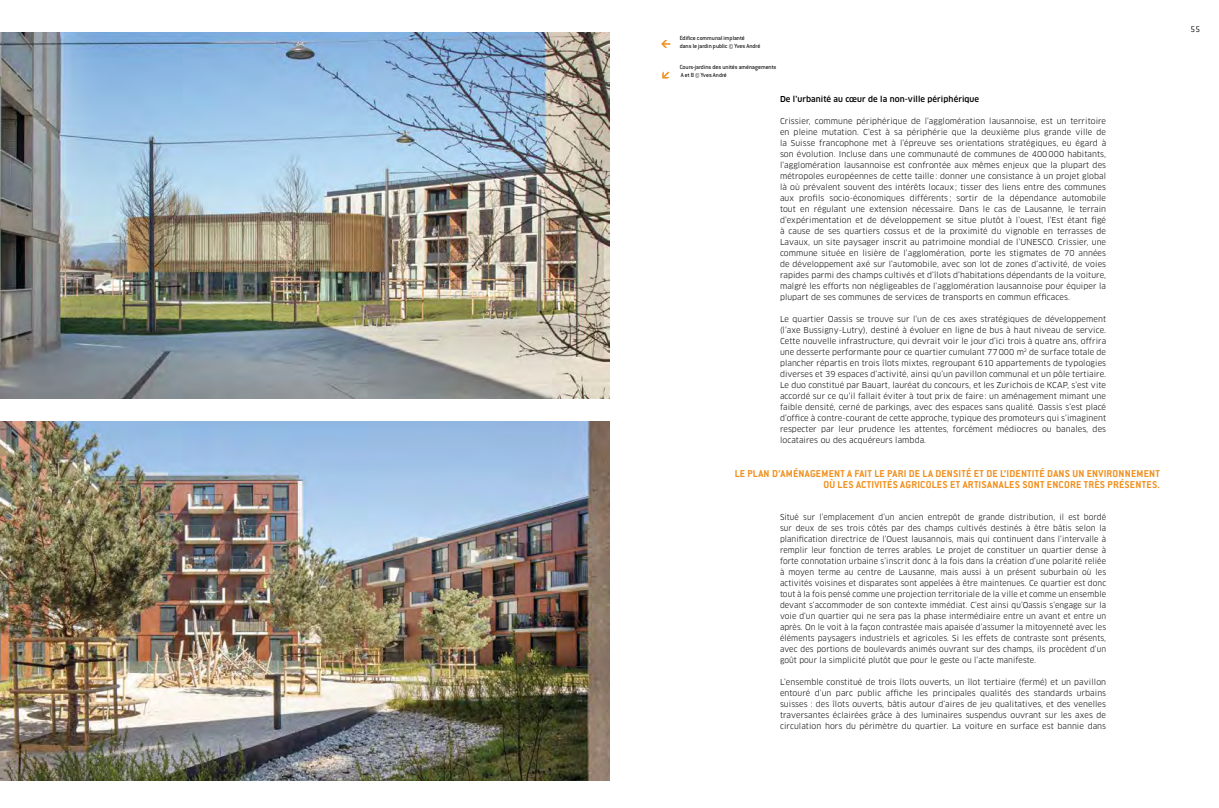
<style>
.page{position:relative;width:1219px;height:808px;background:#fff}
.page>*{position:absolute;margin:0;border:0;box-sizing:border-box;transform-origin:0 0}
.t1{font:700 11px/11px "Conduit ITC Std";letter-spacing:.02em;color:#f19120;text-align:right}
.t2{font:300 9px "Conduit ITC Std";color:#000}
.t3{font:8px/11px "Clan Pro";letter-spacing:.01em;color:#000;text-align:justify}
.t4{font:8px/11px "Clan Pro";letter-spacing:.01em;color:#000;text-align:justify;scale:.96 1}
.t5{font:500 8px "Clan Pro";letter-spacing:.01em;color:#000}
.t6{font:6.5px/8.2px "Conduit ITC Std";color:#000}
</style>
<div class="page">
<img style="left:0;top:421px;width:609px;height:360px">
<img style="left:0;top:32px;width:609px;height:367px">
<svg style="left:661px;top:40px;width:9px;height:8px"></svg>
<svg style="left:662px;top:71px;width:7px;height:8px"></svg>
<p class="t6" style="left:680px;top:34px;width:82px">Edifice communal implanté<br>dans le jardin public © Yves André</p>
<p class="t6" style="left:680px;top:62px;width:98px">Cours-jardins des unités aménagements<br>A et B © Yves André</p>
<p class="t5" style="left:780px;top:94px;width:201px">De l’urbanité au cœur de la non-ville périphérique</p>
<p class="t3" style="left:780px;top:116px;width:328px">Crissier, commune périphérique de l’agglomération lausannoise, est un territoire en pleine mutation. C’est à sa périphérie que la deuxième plus grande ville de la Suisse francophone met à l’épreuve ses orientations stratégiques, eu égard à son évolution. Incluse dans une communauté de communes de 400000 habitants, l’agglomération lausannoise est confrontée aux mêmes enjeux que la plupart des métropoles européennes de cette taille : donner une consistance à un projet global là où prévalent souvent des intérêts locaux; tisser des liens entre des communes aux profils socio-économiques différents ; sortir de la dépendance automobile tout en régulant une extension nécessaire. Dans le cas de Lausanne, le terrain d’expérimentation et de développement se situe plutôt à l’ouest, l’Est étant figé à cause de ses quartiers cossus et de la proximité du vignoble en terrasses de Lavaux, un site paysager inscrit au patrimoine mondial de l’UNESCO. Crissier, une commune située en lisière de l’agglomération, porte les stigmates de 70 années de développement axé sur l’automobile, avec son lot de zones d’activité, de voies rapides parmi des champs cultivés et d’îlots d’habitations dépendants de la voiture, malgré les efforts non négligeables de l’agglomération lausannoise pour équiper la plupart de ses communes de services de transports en commun efficaces.</p>
<p class="t3" style="left:780px;top:314px;width:328px">Le quartier Oassis se trouve sur l’un de ces axes stratégiques de développement (l’axe Bussigny-Lutry), destiné à évoluer en ligne de bus à haut niveau de service.<br>Cette nouvelle infrastructure, qui devrait voir le jour d’ici trois à quatre ans, offrira une desserte performante pour ce quartier cumulant 77000 m<sup>2</sup> de surface totale de plancher répartis en trois îlots mixtes, regroupant 610 appartements de typologies diverses et 39 espaces d’activité, ainsi qu’un pavillon communal et un pôle tertiaire.<br>Le duo constitué par Bauart, lauréat du concours, et les Zurichois de KCAP, s’est vite accordé sur ce qu’il fallait éviter à tout prix de faire : un aménagement mimant une faible densité, cerné de parkings, avec des espaces sans qualité. Oassis s’est placé d’office à contre-courant de cette approche, typique des promoteurs qui s’imaginent respecter par leur prudence les attentes, forcément médiocres ou banales, des locataires ou des acquéreurs lambda.</p>
<h1 class="t1" style="left:735px;top:468px;width:427px">LE PLAN D’AMÉNAGEMENT A FAIT LE PARI DE LA DENSITÉ ET DE L’IDENTITÉ DANS UN ENVIRONNEMENT<br>OÙ LES ACTIVITÉS AGRICOLES ET ARTISANALES SONT ENCORE TRÈS PRÉSENTES.</h1>
<p class="t4" style="left:780px;top:512px;width:341px">Situé sur l’emplacement d’un ancien entrepôt de grande distribution, il est bordé sur deux de ses trois côtés par des champs cultivés destinés à être bâtis selon la planification directrice de l’Ouest lausannois, mais qui continuent dans l’intervalle à remplir leur fonction de terres arables. Le projet de constituer un quartier dense à forte connotation urbaine s’inscrit donc à la fois dans la création d’une polarité reliée à moyen terme au centre de Lausanne, mais aussi à un présent suburbain où les activités voisines et disparates sont appelées à être maintenues. Ce quartier est donc tout à la fois pensé comme une projection territoriale de la ville et comme un ensemble devant s’accommoder de son contexte immédiat. C’est ainsi qu’Oassis s’engage sur la voie d’un quartier qui ne sera pas la phase intermédiaire entre un avant et entre un après. On le voit à la façon contrastée mais apaisée d’assumer la mitoyenneté avec les éléments paysagers industriels et agricoles. Si les effets de contraste sont présents, avec des portions de boulevards animés ouvrant sur des champs, ils procèdent d’un goût pour la simplicité plutôt que pour le geste ou l’acte manifeste.</p>
<p class="t3" style="left:780px;top:677px;width:328px">L’ensemble constitué de trois îlots ouverts, un îlot tertiaire (fermé) et un pavillon entouré d’un parc public affiche les principales qualités des standards urbains suisses : des îlots ouverts, bâtis autour d’aires de jeu qualitatives, et des venelles traversantes éclairées grâce à des luminaires suspendus ouvrant sur les axes de circulation hors du périmètre du quartier. La voiture en surface est bannie dans</p>
<p class="t2" style="left:1190px;top:24px;width:11px">55</p>
</div>
